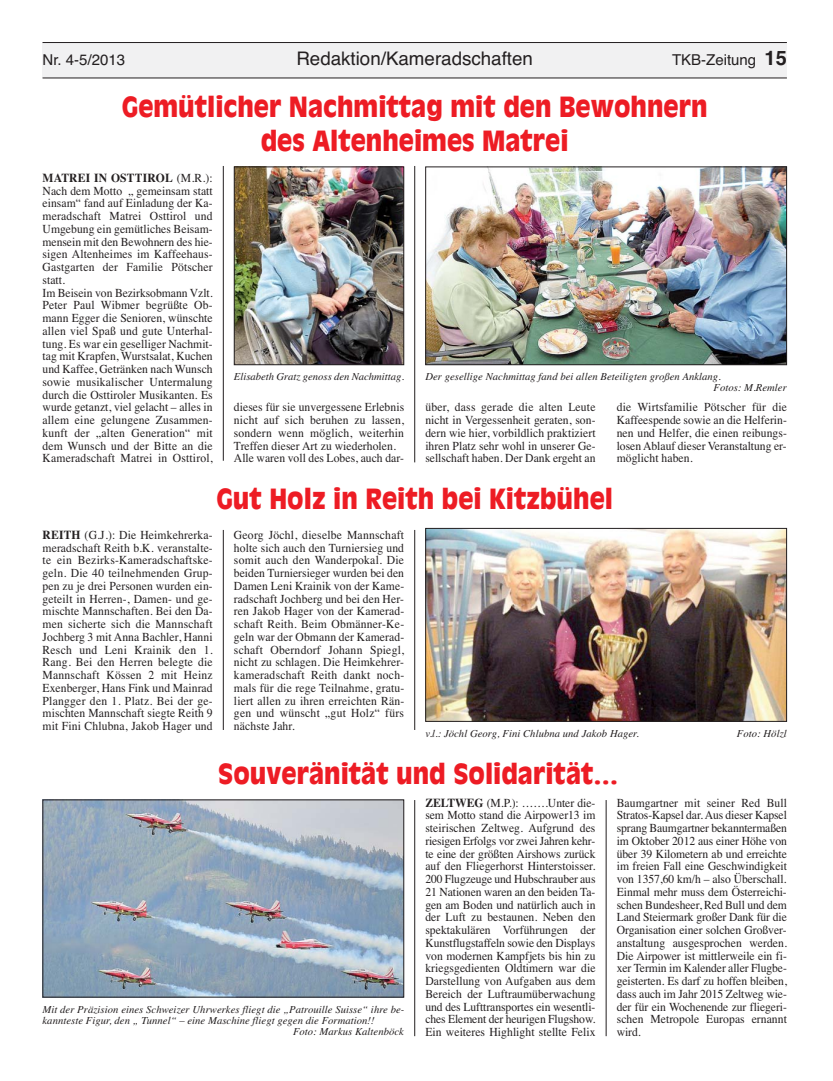
<style>
.page{position:relative;width:833px;height:1081px;background:#fff}
.page>*{position:absolute;margin:0;border:0;box-sizing:border-box;transform-origin:0 0}
.t1{font:900 27.5px/33.8px "Antique Olive";color:#ed1c24;text-align:center;scale:.9 1}
.t2{font:18.75px "Helvetica";color:#231f20}
.t3{font:15px "Helvetica";color:#231f20}
.t4{font:12.25px/12.8px "Times";letter-spacing:.005em;color:#231f20;text-align:justify;scale:.95 1}
.t5{font:italic 10.62px/11.2px "Times";letter-spacing:.005em;color:#231f20}
.s1{font-weight:700;font-size:20px}
.s2{font-weight:700}
</style>
<div class="page">
<div style="left:43px;top:43px;width:744px;height:35px;background:#f1f1f2"></div>
<hr style="left:43px;top:42px;width:744px;height:1px;background:#231f20">
<hr style="left:43px;top:78px;width:744px;height:1px;background:#231f20">
<img style="left:427px;top:169px;width:358px;height:194px">
<div style="left:425px;top:167px;width:362px;height:198px;border:1px solid #231f20"></div>
<hr style="left:223px;top:166px;width:1px;height:295px;background:#231f20">
<hr style="left:414px;top:166px;width:1px;height:296px;background:#231f20">
<img style="left:236px;top:169px;width:166px;height:194px">
<div style="left:234px;top:167px;width:170px;height:198px;border:1px solid #231f20"></div>
<img style="left:427px;top:530px;width:358px;height:190px">
<div style="left:425px;top:528px;width:362px;height:194px;border:1px solid #231f20"></div>
<hr style="left:223px;top:530px;width:1px;height:200px;background:#231f20">
<hr style="left:414px;top:530px;width:1px;height:200px;background:#231f20">
<img style="left:45px;top:801px;width:357px;height:194px">
<hr style="left:606px;top:800px;width:1px;height:236px;background:#231f20">
<hr style="left:414px;top:800px;width:1px;height:236px;background:#231f20">
<p class="t3" style="left:43px;top:55px;width:84px">Nr. 4-5/2013</p>
<h2 class="t2" style="left:296px;top:52px;width:238px">Redaktion/Kameradschaften</h2>
<p class="t3" style="left:672px;top:55px;width:116px">TKB-Zeitung <span class="s1">15</span></p>
<h1 class="t1" style="left:122px;top:91px;width:652px">Gemütlicher Nachmittag mit den Bewohnern des Altenheimes Matrei</h1>
<p class="t4" style="left:43px;top:172px;width:181px;text-align:left"><span class="s2">MATREI IN OSTTIROL</span> (M.R.):<br>Nach dem Motto „ gemeinsam statt einsam“ fand auf Einladung der Ka&shy;meradschaft Matrei Osttirol und<br>Umgebung ein gemütliches Beisam&shy;mensein mit den Bewohnern des hie&shy;sigen Altenheimes im Kaffeehaus-<br>Gastgarten der Familie Pötscher statt.<br>Im Beisein von Bezirksobmann Vzlt.<br>Peter Paul Wibmer begrüßte Ob&shy;mann Egger die Senioren, wünschte allen viel Spaß und gute Unterhal&shy;tung. Es war ein geselliger Nachmit&shy;tag mit Krapfen, Wurstsalat, Kuchen und Kaffee, Getränken nach Wunsch sowie musikalischer Untermalung durch die Osttiroler Musikanten. Es wurde getanzt, viel gelacht – alles in allem eine gelungene Zusammen&shy;kunft der „alten Generation“ mit dem Wunsch und der Bitte an die<br>Kameradschaft Matrei in Osttirol,</p>
<p class="t5" style="left:234px;top:372px;width:172px">Elisabeth Gratz genoss den Nachmittag.</p>
<p class="t5" style="left:713px;top:372px;width:75px;text-indent:-288px">Der gesellige Nachmittag fand bei allen Beteiligten großen Anklang.<br>Fotos: M.Remler</p>
<p class="t4" style="left:234px;top:402px;width:181px;text-align:left">dieses für sie unvergessene Erlebnis nicht auf sich beruhen zu lassen, sondern wenn möglich, weiterhin Treffen dieser Art zu wiederholen.<br>Alle waren voll des Lobes, auch dar-</p>
<p class="t4" style="left:425px;top:402px;width:181px">über, dass gerade die alten Leute nicht in Vergessenheit geraten, son&shy;dern wie hier, vorbildlich praktiziert ihren Platz sehr wohl in unserer Ge&shy;sellschaft haben. Der Dank ergeht an</p>
<p class="t4" style="left:617px;top:402px;width:181px">die Wirtsfamilie Pötscher für die Kaffeespende sowie an die Helferin&shy;nen und Helfer, die einen reibungs&shy;losen Ablauf dieser Veranstaltung er&shy;möglicht haben.</p>
<h1 class="t1" style="left:216px;top:484px;width:442px">Gut Holz in Reith bei Kitzbühel</h1>
<p class="t4" style="left:43px;top:529px;width:181px"><span class="s2">REITH</span> (G.J.): Die Heimkehrerka&shy;meradschaft Reith b.K. veranstalte&shy;te ein Bezirks-Kameradschaftske&shy;geln. Die 40 teilnehmenden Grup&shy;pen zu je drei Personen wurden ein&shy;geteilt in Herren-, Damen- und ge&shy;mischte Mannschaften. Bei den Da&shy;men sicherte sich die Mannschaft Jochberg 3 mit Anna Bachler, Hanni Resch und Leni Krainik den 1.<br>Rang. Bei den Herren belegte die Mannschaft Kössen 2 mit Heinz Exenberger, Hans Fink und Mainrad Plangger den 1. Platz. Bei der ge&shy;mischten Mannschaft siegte Reith 9 mit Fini Chlubna, Jakob Hager und</p>
<p class="t4" style="left:234px;top:529px;width:181px">Georg Jöchl, dieselbe Mannschaft holte sich auch den Turniersieg und somit auch den Wanderpokal. Die beiden Turniersieger wurden bei den Damen Leni Krainik von der Kame&shy;radschaft Jochberg und bei den Her&shy;ren Jakob Hager von der Kamerad&shy;schaft Reith. Beim Obmänner-Ke&shy;geln war der Obmann der Kamerad&shy;schaft Oberndorf Johann Spiegl, nicht zu schlagen. Die Heimkehrer&shy;kameradschaft Reith dankt noch&shy;mals für die rege Teilnahme, gratu&shy;liert allen zu ihren erreichten Rän&shy;gen und wünscht „gut Holz“ fürs nächste Jahr.</p>
<p class="t5" style="left:425px;top:728px;width:215px">v.l.: Jöchl Georg, Fini Chlubna und Jakob Hager.</p>
<p class="t5" style="left:737px;top:728px;width:51px">Foto: Hölzl</p>
<h1 class="t1" style="left:218px;top:758px;width:446px">Souveränität und Solidarität…</h1>
<p class="t5" style="left:43px;top:1004px;width:363px">Mit der Präzision eines Schweizer Uhrwerkes fliegt die „Patrouille Suisse“ ihre be-</p>
<p class="t5" style="left:43px;top:1016px;width:334px">kannteste Figur, den „ Tunnel“ – eine Maschine fliegt gegen die Formation!!</p>
<p class="t5" style="left:293px;top:1027px;width:112px">Foto: Markus Kaltenböck</p>
<p class="t4" style="left:425px;top:797px;width:181px"><span class="s2">ZELTWEG</span> (M.P.): …….Unter die&shy;sem Motto stand die Airpower13 im steirischen Zeltweg. Aufgrund des riesigen Erfolgs vor zwei Jahren kehr&shy;te eine der größten Airshows zurück auf den Fliegerhorst Hinterstoisser.<br>200 Flugzeuge und Hubschrauber aus 21 Nationen waren an den beiden Ta&shy;gen am Boden und natürlich auch in der Luft zu bestaunen. Neben den spektakulären Vorführungen der Kunstflugstaffeln sowie den Displays von modernen Kampfjets bis hin zu kriegsgedienten Oldtimern war die Darstellung von Aufgaben aus dem Bereich der Luftraumüberwachung und des Lufttransportes ein wesentli&shy;ches Element der heurigen Flugshow.<br>Ein weiteres Highlight stellte Felix</p>
<p class="t4" style="left:617px;top:797px;width:181px">Baumgartner mit seiner Red Bull Stratos-Kapsel dar. Aus dieser Kapsel sprang Baumgartner bekanntermaßen im Oktober 2012 aus einer Höhe von über 39 Kilometern ab und erreichte im freien Fall eine Geschwindigkeit von 1357,60 km/h – also Überschall.<br>Einmal mehr muss dem Österreichi&shy;schen Bundesheer, Red Bull und dem Land Steiermark großer Dank für die Organisation einer solchen Großver&shy;anstaltung ausgesprochen werden.<br>Die Airpower ist mittlerweile ein fi&shy;xer Termin im Kalender aller Flugbe&shy;geisterten. Es darf zu hoffen bleiben, dass auch im Jahr 2015 Zeltweg wie&shy;der für ein Wochenende zur fliegeri&shy;schen Metropole Europas ernannt wird.</p>
</div>
